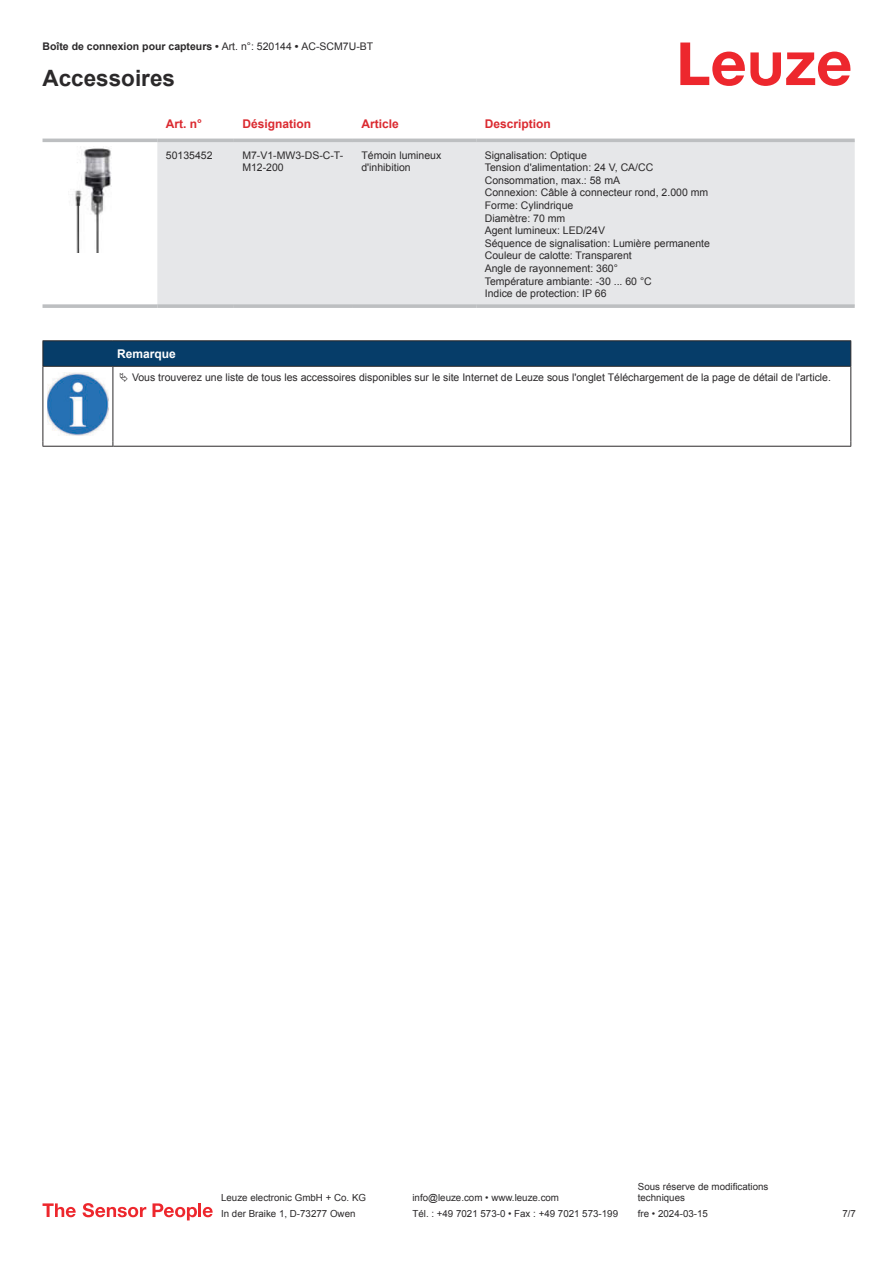
<style>
.page{position:relative;width:893px;height:1263px;background:#fff}
.page>*{position:absolute;margin:0;border:0;box-sizing:border-box;transform-origin:0 0}
.t1{font:700 22.5px "Arial";color:#2b292a}
.t2{font:700 12px "Arial";color:#db2a30}
.t3{font:700 12px "Arial";color:#fff}
.t4{font:10.5px/12.6px "Arial";color:#2b292a}
.t5{font:700 10.5px "Arial";color:#2b292a}
.t6{font:9.75px/11.7px "Arial";color:#2b292a}
.s1{font-weight:400}
</style>
<div class="page">
<svg style="left:680px;top:43px;width:170px;height:43px"></svg>
<svg style="left:43px;top:138px;width:812px;height:1px"></svg>
<div style="left:157px;top:142px;width:698px;height:162px;background:#e6e7e9"></div>
<hr style="left:43px;top:139px;width:114px;height:3px;background:#bdbfc1">
<hr style="left:157px;top:139px;width:77px;height:3px;background:#bdbfc1">
<hr style="left:234px;top:139px;width:119px;height:3px;background:#bdbfc1">
<hr style="left:353px;top:139px;width:123px;height:3px;background:#bdbfc1">
<hr style="left:476px;top:139px;width:379px;height:3px;background:#bdbfc1">
<svg style="left:43px;top:304px;width:114px;height:4px"></svg>
<hr style="left:157px;top:304px;width:77px;height:4px;background:#bdbfc1">
<hr style="left:234px;top:304px;width:119px;height:4px;background:#bdbfc1">
<hr style="left:353px;top:304px;width:123px;height:4px;background:#bdbfc1">
<hr style="left:476px;top:304px;width:379px;height:4px;background:#bdbfc1">
<img style="left:75px;top:148px;width:37px;height:105px">
<svg style="left:44px;top:367px;width:806px;height:79px"></svg>
<hr style="left:43px;top:340px;width:70px;height:1px;background:#2b292a">
<hr style="left:43px;top:366px;width:70px;height:1px;background:#2b292a">
<hr style="left:113px;top:340px;width:738px;height:1px;background:#2b292a">
<svg style="left:43px;top:341px;width:808px;height:25px;background:#063c67"></svg>
<hr style="left:113px;top:366px;width:738px;height:1px;background:#2b292a">
<hr style="left:43px;top:367px;width:1px;height:75px;background:#2b292a">
<hr style="left:113px;top:367px;width:1px;height:75px;background:#2b292a">
<hr style="left:850px;top:367px;width:1px;height:75px;background:#2b292a">
<hr style="left:43px;top:446px;width:70px;height:1px;background:#2b292a">
<hr style="left:113px;top:446px;width:738px;height:1px;background:#2b292a">
<img style="left:47px;top:373px;width:61px;height:62px">
<div style="left:115px;top:367px;width:734px;height:20px;background:#fff"></div>
<svg style="left:43px;top:1203px;width:33px;height:14px"></svg>
<svg style="left:83px;top:1203px;width:63px;height:14px"></svg>
<svg style="left:153px;top:1203px;width:44px;height:17px"></svg>
<hr style="left:198px;top:1203px;width:3px;height:14px;background:#ed272d">
<svg style="left:203px;top:1207px;width:10px;height:10px"></svg>
<p class="t5" style="left:43px;top:43px;width:332px">Boîte de connexion pour capteurs • <span class="s1">Art. n°: 520144</span> • <span class="s1">AC-SCM7U-BT</span></p>
<h1 class="t1" style="left:43px;top:70px;width:134px">Accessoires</h1>
<p class="t2" style="left:166px;top:119px;width:38px">Art. n°</p>
<p class="t2" style="left:242px;top:119px;width:70px">Désignation</p>
<p class="t2" style="left:361px;top:119px;width:39px">Article</p>
<p class="t2" style="left:485px;top:119px;width:68px">Description</p>
<p class="t4" style="left:166px;top:150px;width:48px">50135452</p>
<p class="t4" style="left:242px;top:150px;width:102px">M7-V1-MW3-DS-C-T-<br>M12-200</p>
<p class="t4" style="left:361px;top:150px;width:81px">Témoin lumineux d'inhibition</p>
<p class="t4" style="left:485px;top:150px;width:227px">Signalisation: Optique<br>Tension d'alimentation: 24 V, CA/CC<br>Consommation, max.: 58 mA<br>Connexion: Câble à connecteur rond, 2.000 mm<br>Forme: Cylindrique<br>Diamètre: 70 mm<br>Agent lumineux: LED/24V<br>Séquence de signalisation: Lumière permanente<br>Couleur de calotte: Transparent<br>Angle de rayonnement: 360°<br>Température ambiante: -30 ... 60 °C<br>Indice de protection: IP 66</p>
<p class="t3" style="left:117px;top:349px;width:60px">Remarque</p>
<p class="t4" style="left:132px;top:372px;width:700px">Vous trouverez une liste de tous les accessoires disponibles sur le site Internet de Leuze sous l'onglet Téléchargement de la page de détail de l'article.</p>
<p class="t6" style="left:221px;top:1193px;width:146px">Leuze electronic GmbH + Co. KG</p>
<p class="t6" style="left:412px;top:1193px;width:148px">info@leuze.com • www.leuze.com</p>
<p class="t6" style="left:638px;top:1181px;width:132px">Sous réserve de modifications techniques</p>
<p class="t6" style="left:221px;top:1209px;width:136px">In der Braike 1, D-73277 Owen</p>
<p class="t6" style="left:412px;top:1209px;width:207px">Tél. : +49 7021 573-0 • Fax : +49 7021 573-199</p>
<p class="t6" style="left:638px;top:1209px;width:72px">fre • 2024-03-15</p>
<p class="t6" style="left:842px;top:1209px;width:15px">7 /7</p>
</div>
